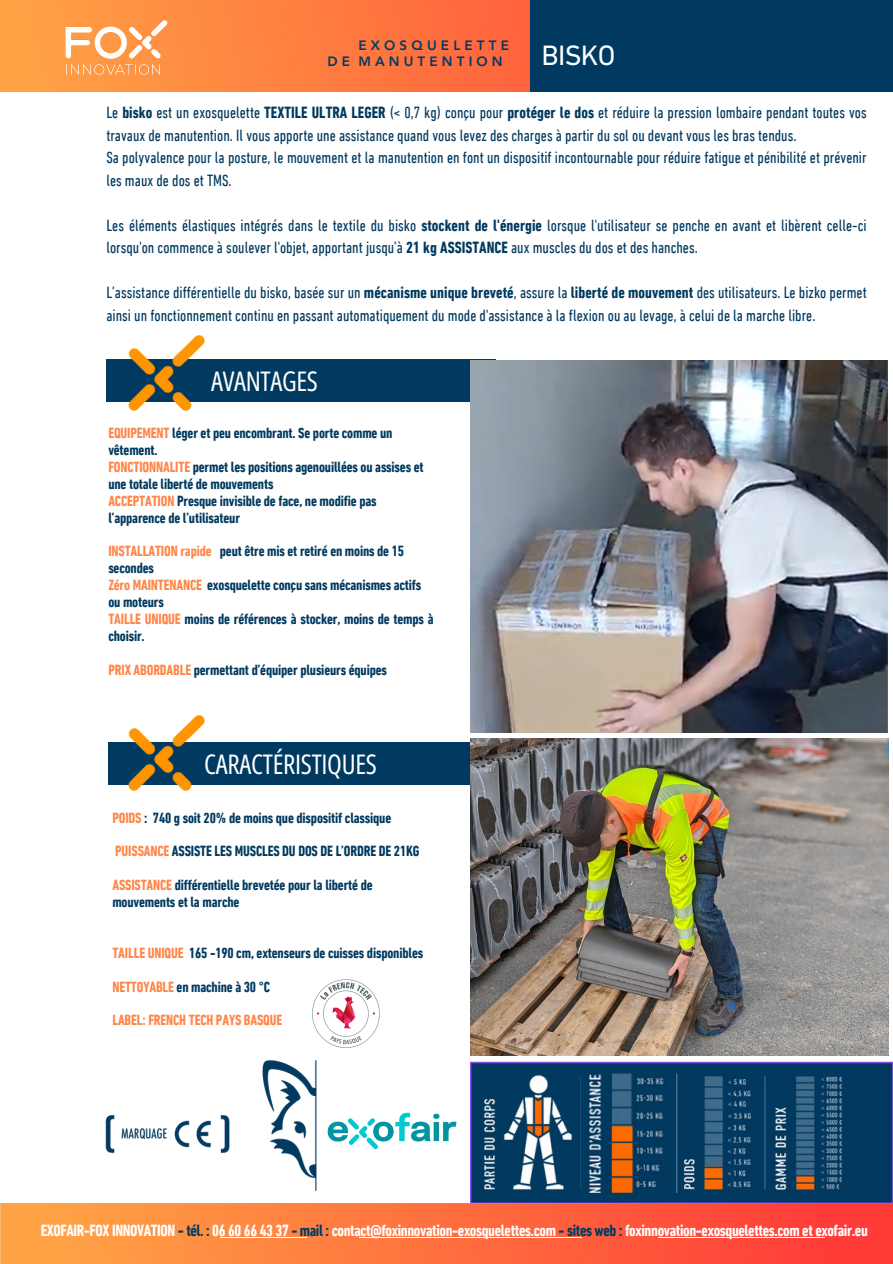
<style>
.page{position:relative;width:893px;height:1264px;background:#fff}
.page>*{position:absolute;margin:0;border:0;box-sizing:border-box;transform-origin:0 0}
.t1{font:28.5px "DIN Next LT Pro";letter-spacing:-.025em;color:#fff}
.t2{font:27px "Open Sans Condensed";letter-spacing:-.01em;color:#fff}
.t3{font:condensed 16.5px/22.5px "DIN Next LT Pro";color:#003a60}
.t4{font:700 condensed 16.5px "DIN Next LT Pro";letter-spacing:-.025em;color:#fff}
.t5{font:700 condensed 15px/16.8px "DIN Next LT Pro";letter-spacing:-.01em;color:#003a60}
.t6{font:700 condensed 15px "DIN Next LT Pro";letter-spacing:-.01em;color:#ff8648}
.t7{font:800 13.5px "Avenir LT Pro";letter-spacing:.305em;color:#003b63}
.s1{font-weight:700}
.s2{color:#ff8648}
.s3{color:#003b63}
</style>
<div class="page">
<div style="left:106px;top:359px;width:389px;height:43px;background:#003a60"></div>
<div style="left:108px;top:742px;width:387px;height:42px;background:#003a60"></div>
<img style="left:0;top:0;width:529px;height:92px">
<div style="left:529px;top:0;width:363px;height:93px;background:#003a60"></div>
<img style="left:61px;top:18px;width:111px;height:59px">
<img style="left:0;top:1203px;width:892px;height:59px">
<img style="left:128px;top:335px;width:77px;height:76px">
<img style="left:116px;top:715px;width:101px;height:76px">
<hr style="left:221px;top:1237px;width:86px;height:1px;background:#fff">
<hr style="left:359px;top:1237px;width:222px;height:1px;background:#fff">
<hr style="left:658px;top:1237px;width:166px;height:1px;background:#fff">
<img style="left:262px;top:1060px;width:55px;height:131px">
<img style="left:105px;top:1115px;width:125px;height:38px">
<img style="left:470px;top:1061px;width:422px;height:141px">
<img style="left:581px;top:1071px;width:96px;height:121px">
<img style="left:470px;top:360px;width:417px;height:373px">
<img style="left:312px;top:979px;width:68px;height:69px">
<img style="left:470px;top:738px;width:417px;height:317px">
<img style="left:327px;top:1112px;width:130px;height:37px">
<p class="t7" style="left:358px;top:39px;width:152px">EXOSQUELETTE</p>
<p class="t7" style="left:327px;top:56px;width:177px">DE MANUTENTION</p>
<p class="t1" style="left:541px;top:43px;width:75px">BISKO</p>
<p class="t3" style="left:106px;top:103px;width:761px">Le <span class="s1">bisko</span> est un exosquelette <span class="s1">TEXTILE ULTRA LEGER</span> (&lt; 0,7 kg) conçu pour <span class="s1">protéger le dos</span> et réduire la pression lombaire pendant toutes vos travaux de manutention. Il vous apporte une assistance quand vous levez des charges à partir du sol ou devant vous les bras tendus.</p>
<p class="t3" style="left:106px;top:148px;width:761px">Sa polyvalence pour la posture, le mouvement et la manutention en font un dispositif incontournable pour réduire fatigue et pénibilité et prévenir les maux de dos et TMS.</p>
<p class="t3" style="left:106px;top:215px;width:761px">Les éléments élastiques intégrés dans le textile du bisko <span class="s1">stockent de l'énergie</span> lorsque l'utilisateur se penche en avant et libèrent celle-ci lorsqu'on commence à soulever l'objet, apportant jusqu’à <span class="s1">21 kg ASSISTANCE</span> aux muscles du dos et des hanches.</p>
<p class="t3" style="left:106px;top:283px;width:761px">L’assistance différentielle du bisko, basée sur un <span class="s1">mécanisme unique breveté</span>, assure la <span class="s1">liberté de mouvement</span> des utilisateurs. Le bizko permet ainsi un fonctionnement continu en passant automatiquement du mode d'assistance à la flexion ou au levage, à celui de la marche libre.</p>
<p class="t2" style="left:211px;top:361px;width:108px">AVANTAGES</p>
<p class="t5" style="left:108px;top:426px;width:285px"><span class="s2">EQUIPEMENT</span> léger et peu encombrant. Se porte comme un vêtement.</p>
<p class="t5" style="left:108px;top:460px;width:317px"><span class="s2">FONCTIONNALITE</span> permet les positions agenouillées ou assises et une totale liberté de mouvements</p>
<p class="t5" style="left:108px;top:493px;width:270px"><span class="s2">ACCEPTATION</span> Presque invisible de face, ne modifie pas l’apparence de l’utilisateur</p>
<p class="t5" style="left:108px;top:544px;width:297px"><span class="s2">INSTALLATION rapide</span> peut être mis et retiré en moins de 15 secondes</p>
<p class="t5" style="left:108px;top:578px;width:314px"><span class="s2">Zéro MAINTENANCE</span> exosquelette conçu sans mécanismes actifs ou moteurs</p>
<p class="t5" style="left:108px;top:612px;width:327px"><span class="s2">TAILLE UNIQUE</span> moins de références à stocker, moins de temps à choisir.</p>
<p class="t5" style="left:108px;top:662px;width:280px"><span class="s2">PRIX ABORDABLE</span> permettant d’équiper plusieurs équipes</p>
<p class="t2" style="left:204px;top:745px;width:174px">CARACTÉRISTIQUES</p>
<p class="t5" style="left:112px;top:810px;width:280px"><span class="s2">POIDS</span> : 740 g soit 20% de moins que dispositif classique</p>
<p class="t5" style="left:115px;top:844px;width:306px"><span class="s2">PUISSANCE</span> ASSISTE LES MUSCLES DU DOS DE L’ORDRE DE 21KG</p>
<p class="t5" style="left:112px;top:878px;width:262px"><span class="s2">ASSISTANCE</span> différentielle brevetée pour la liberté de mouvements et la marche</p>
<p class="t5" style="left:112px;top:945px;width:312px"><span class="s2">TAILLE UNIQUE</span> 165 -190 cm, extenseurs de cuisses disponibles</p>
<p class="t5" style="left:112px;top:979px;width:159px"><span class="s2">NETTOYABLE</span> en machine à 30 °C</p>
<p class="t6" style="left:112px;top:1014px;width:171px">LABEL: FRENCH TECH PAYS BASQUE</p>
<p class="t4" style="left:41px;top:1223px;width:828px">EXOFAIR-FOX INNOVATION <span class="s3">- tél. :</span> 06 60 66 43 37 <span class="s3">- mail :</span> contact@foxinnovation-exosquelettes.com <span class="s3">- sites web :</span> foxinnovation-exosquelettes.com et exofair.eu</p>
</div>
